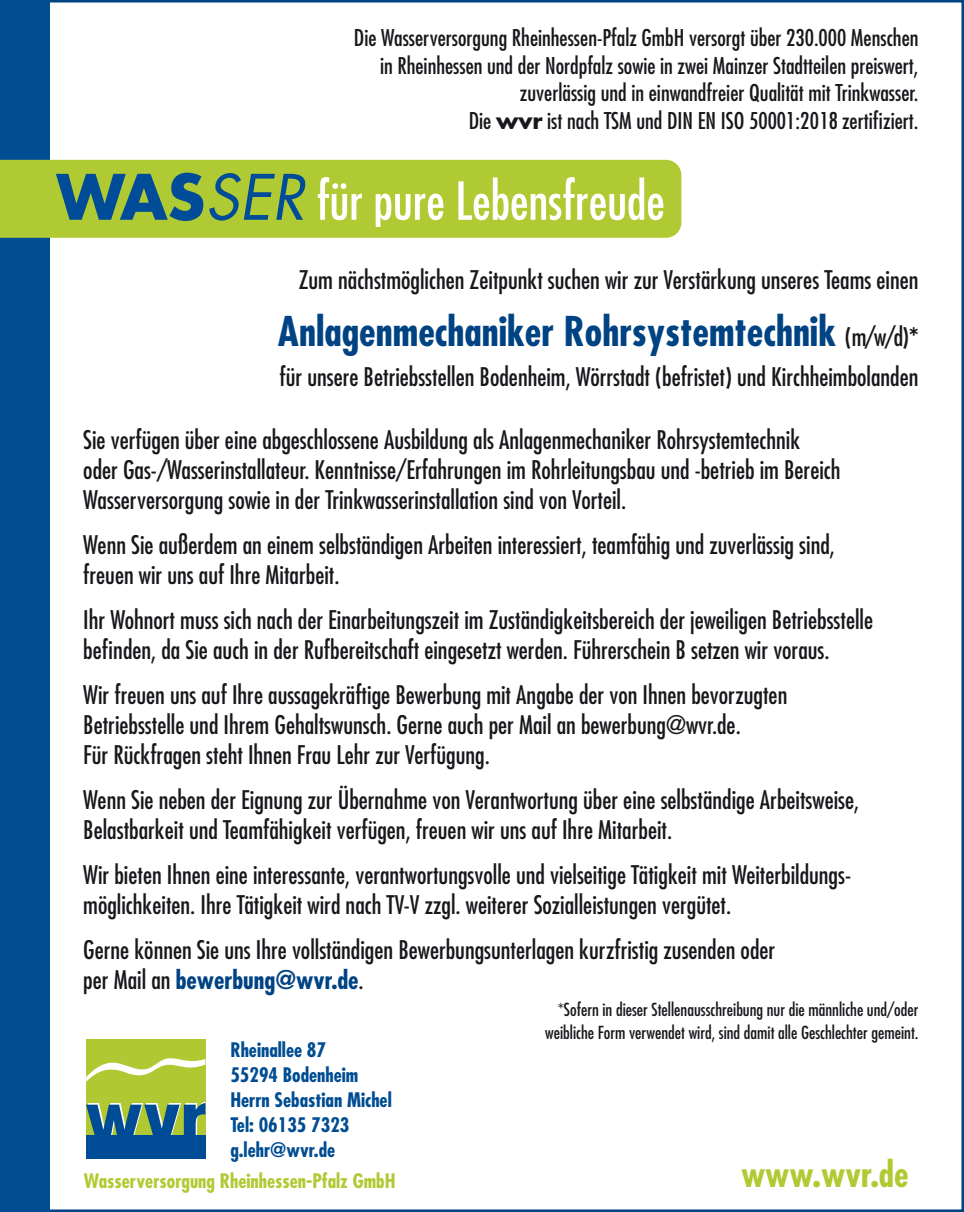
<style>
.page{position:relative;width:964px;height:1212px;background:#fff}
.page>*{position:absolute;margin:0;border:0;box-sizing:border-box;transform-origin:0 0}
.t1{font:700 condensed 40px "Futura Std";color:#004383}
.t2{font:700 condensed 35px "Futura Std";color:#b0ca34}
.t3{font:condensed 25px/30px "Futura Std";color:#1a171c}
.t4{font:condensed 22.5px/27.5px "Futura Std";color:#1a171c;text-align:right}
.t5{font:700 condensed 19.5px/25px "Futura Std";color:#004d92}
.t6{font:700 condensed 19.5px "Futura Std";color:#b0ca34}
.t7{font:condensed 17.5px/22.5px "Futura Std";color:#1a171c;text-align:right}
.s1{font-weight:700;font-stretch:normal}
.s2{font-weight:400;font-size:25px;color:#1a171c}
.s3{font-size:25px;color:#1a171c}
.s4{font-weight:700;color:#004383}
</style>
<div class="page">
<div style="left:0;top:0;width:50px;height:1212px;background:#004d92"></div>
<div style="left:0;top:160px;width:681px;height:78px;background:#b0ca34"></div>
<svg style="left:56px;top:173px;width:251px;height:48px;background:#5f9062"></svg>
<svg style="left:318px;top:177px;width:345px;height:49px"></svg>
<div style="left:84px;top:1037px;width:123px;height:123px;border:3px solid #fff"></div>
<div style="left:86px;top:1038px;width:119px;height:120px;background:#b0c932"></div>
<svg style="left:86px;top:1058px;width:119px;height:24px"></svg>
<svg style="left:86px;top:1102px;width:119px;height:32px"></svg>
<div style="left:86px;top:1134px;width:119px;height:24px;background:#004b96"></div>
<p class="t4" style="left:354px;top:24px;width:566px">Die Wasserversorgung Rheinhessen-Pfalz GmbH versorgt über 230.000 Menschen in Rheinhessen und der Nordpfalz sowie in zwei Mainzer Stadtteilen preiswert, zuverlässig und in einwandfreier Qualität mit Trinkwasser.<br>Die <span class="s1">wvr</span> ist nach TSM und DIN EN ISO 50001:2018 zertifiziert.</p>
<p class="t3" style="left:299px;top:264px;width:621px">Zum nächstmöglichen Zeitpunkt suchen wir zur Verstärkung unseres Teams einen</p>
<h1 class="t1" style="left:278px;top:307px;width:642px">Anlagenmechaniker Rohrsystemtechnik <span class="s2">(m/w/d)</span><span class="s3">*</span></h1>
<p class="t3" style="left:280px;top:362px;width:640px">für unsere Betriebsstellen Bodenheim, Wörrstadt (befristet) und Kirchheimbolanden</p>
<p class="t3" style="left:83px;top:424px;width:759px">Sie verfügen über eine abgeschlossene Ausbildung als Anlagenmechaniker Rohrsystemtechnik oder Gas-/Wasserinstallateur. Kenntnisse/Erfahrungen im Rohrleitungsbau und -betrieb im Bereich<br>Wasserversorgung sowie in der Trinkwasserinstallation sind von Vorteil.</p>
<p class="t3" style="left:83px;top:529px;width:753px">Wenn Sie außerdem an einem selbständigen Arbeiten interessiert, teamfähig und zuverlässig sind, freuen wir uns auf Ihre Mitarbeit.</p>
<p class="t3" style="left:83px;top:604px;width:791px">Ihr Wohnort muss sich nach der Einarbeitungszeit im Zuständigkeitsbereich der jeweiligen Betriebsstelle befinden, da Sie auch in der Rufbereitschaft eingesetzt werden. Führerschein B setzen wir voraus.</p>
<p class="t3" style="left:83px;top:679px;width:705px">Wir freuen uns auf Ihre aussagekräftige Bewerbung mit Angabe der von Ihnen bevorzugten<br>Betriebsstelle und Ihrem Gehaltswunsch. Gerne auch per Mail an bewerbung@wvr.de.<br>Für Rückfragen steht Ihnen Frau Lehr zur Verfügung.</p>
<p class="t3" style="left:83px;top:784px;width:777px">Wenn Sie neben der Eignung zur Übernahme von Verantwortung über eine selbständige Arbeitsweise,<br>Belastbarkeit und Teamfähigkeit verfügen, freuen wir uns auf Ihre Mitarbeit.</p>
<p class="t3" style="left:83px;top:859px;width:769px">Wir bieten Ihnen eine interessante, verantwortungsvolle und vielseitige Tätigkeit mit Weiterbildungs&shy;möglichkeiten. Ihre Tätigkeit wird nach TV-V zzgl. weiterer Sozialleistungen vergütet.</p>
<p class="t3" style="left:83px;top:934px;width:693px">Gerne können Sie uns Ihre vollständigen Bewerbungsunterlagen kurzfristig zusenden oder per Mail an <span class="s4">bewerbung@wvr.de</span>.</p>
<p class="t7" style="left:545px;top:998px;width:375px">*Sofern in dieser Stellenausschreibung nur die männliche und/oder weibliche Form verwendet wird, sind damit alle Geschlechter gemeint.</p>
<p class="t5" style="left:230px;top:1037px;width:163px">Rheinallee 87<br>55294 Bodenheim<br>Herrn Sebastian Michel<br>Tel: 06135 7323 g.lehr@wvr.de</p>
<h2 class="t2" style="left:741px;top:1152px;width:169px">www.wvr.de</h2>
<p class="t6" style="left:84px;top:1169px;width:313px">Wasserversorgung Rheinhessen-Pfalz GmbH</p>
</div>
